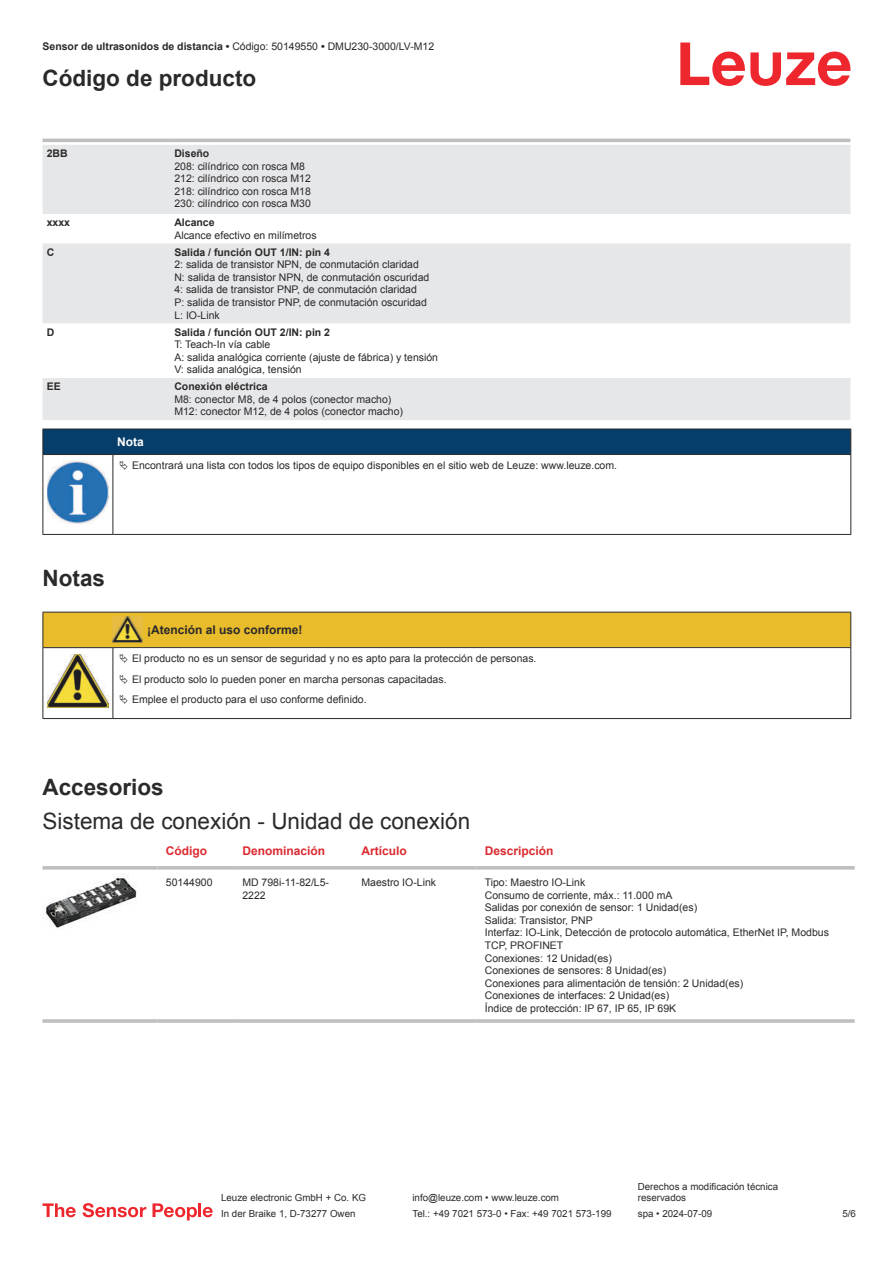
<style>
.page{position:relative;width:893px;height:1263px;background:#fff}
.page>*{position:absolute;margin:0;border:0;box-sizing:border-box;transform-origin:0 0}
.t1{font:22.5px "Arial";color:#2b292a}
.t2{font:700 22.5px "Arial";color:#2b292a}
.t3{font:700 12px "Arial";color:#db2a30}
.t4{font:700 12px "Arial";color:#2b292a}
.t5{font:700 12px "Arial";color:#fff}
.t6{font:10.5px/12.6px "Arial";color:#2b292a}
.t7{font:700 10.5px "Arial";color:#2b292a}
.t8{font:9.75px/11.7px "Arial";color:#2b292a}
.s1{font-weight:400}
</style>
<div class="page">
<svg style="left:680px;top:43px;width:170px;height:43px"></svg>
<svg style="left:43px;top:145px;width:807px;height:275px;fill:#e6e7e9"></svg>
<hr style="left:43px;top:139px;width:127px;height:3px;background:#bdbfc1">
<hr style="left:170px;top:139px;width:680px;height:3px;background:#bdbfc1">
<svg style="left:43px;top:869px;width:812px;height:1px"></svg>
<hr style="left:43px;top:866px;width:114px;height:3px;background:#bdbfc1">
<hr style="left:157px;top:866px;width:77px;height:3px;background:#bdbfc1">
<hr style="left:234px;top:866px;width:119px;height:3px;background:#bdbfc1">
<hr style="left:353px;top:866px;width:123px;height:3px;background:#bdbfc1">
<hr style="left:476px;top:866px;width:379px;height:3px;background:#bdbfc1">
<hr style="left:43px;top:1019px;width:114px;height:4px;background:#bdbfc1">
<hr style="left:157px;top:1019px;width:77px;height:4px;background:#c9cacc">
<hr style="left:234px;top:1019px;width:119px;height:4px;background:#c4c5c7">
<hr style="left:353px;top:1019px;width:123px;height:4px;background:#bdbfc1">
<hr style="left:476px;top:1019px;width:379px;height:4px;background:#c9cacc">
<img style="left:43px;top:874px;width:94px;height:54px">
<svg style="left:43px;top:1203px;width:33px;height:14px"></svg>
<svg style="left:83px;top:1203px;width:63px;height:14px"></svg>
<svg style="left:153px;top:1203px;width:44px;height:17px"></svg>
<hr style="left:198px;top:1203px;width:3px;height:14px;background:#ed272d">
<svg style="left:203px;top:1207px;width:10px;height:10px"></svg>
<svg style="left:44px;top:455px;width:806px;height:79px"></svg>
<hr style="left:43px;top:454px;width:70px;height:1px;background:#2b292a">
<div style="left:43px;top:429px;width:808px;height:25px;background:#063d69"></div>
<hr style="left:113px;top:454px;width:738px;height:1px;background:#2b292a">
<hr style="left:43px;top:455px;width:1px;height:75px;background:#2b292a">
<hr style="left:113px;top:455px;width:1px;height:75px;background:#2b292a">
<hr style="left:850px;top:455px;width:1px;height:75px;background:#2b292a">
<hr style="left:43px;top:534px;width:70px;height:1px;background:#2b292a">
<hr style="left:113px;top:534px;width:738px;height:1px;background:#2b292a">
<img style="left:47px;top:461px;width:61px;height:63px">
<div style="left:115px;top:455px;width:734px;height:21px;background:#fff"></div>
<hr style="left:43px;top:718px;width:70px;height:1px;background:#2b292a">
<hr style="left:113px;top:718px;width:30px;height:1px;background:#2b292a">
<hr style="left:143px;top:718px;width:708px;height:1px;background:#2b292a">
<svg style="left:43px;top:612px;width:808px;height:106px"></svg>
<p class="t7" style="left:43px;top:42px;width:393px">Sensor de ultrasonidos de distancia • <span class="s1">Código: 50149550</span> • <span class="s1">DMU230-3000/LV-M12</span></p>
<h1 class="t2" style="left:43px;top:69px;width:215px">Código de producto</h1>
<p class="t7" style="left:47px;top:149px;width:22px">2BB</p>
<p class="t7" style="left:174px;top:149px;width:37px">Diseño</p>
<p class="t6" style="left:174px;top:161px;width:138px">208: cilíndrico con rosca M8<br>212: cilíndrico con rosca M12<br>218: cilíndrico con rosca M18<br>230: cilíndrico con rosca M30</p>
<p class="t7" style="left:47px;top:218px;width:25px">xxxx</p>
<p class="t7" style="left:174px;top:218px;width:42px">Alcance</p>
<p class="t6" style="left:174px;top:230px;width:144px">Alcance efectivo en milímetros</p>
<p class="t7" style="left:47px;top:248px;width:9px">C</p>
<p class="t7" style="left:174px;top:248px;width:157px">Salida / función OUT 1/IN: pin 4</p>
<p class="t6" style="left:174px;top:259px;width:257px">2: salida de transistor NPN, de conmutación claridad N: salida de transistor NPN, de conmutación oscuridad 4: salida de transistor PNP, de conmutación claridad P: salida de transistor PNP, de conmutación oscuridad L: IO-Link</p>
<p class="t7" style="left:47px;top:328px;width:9px">D</p>
<p class="t7" style="left:174px;top:328px;width:157px">Salida / función OUT 2/IN: pin 2</p>
<p class="t6" style="left:174px;top:339px;width:265px">T: Teach-In vía cable<br>A: salida analógica corriente (ajuste de fábrica) y tensión<br>V: salida analógica, tensión</p>
<p class="t7" style="left:47px;top:382px;width:16px">EE</p>
<p class="t7" style="left:174px;top:382px;width:95px">Conexión eléctrica</p>
<p class="t6" style="left:174px;top:394px;width:230px">M8: conector M8, de 4 polos (conector macho)<br>M12: conector M12, de 4 polos (conector macho)</p>
<p class="t5" style="left:117px;top:437px;width:28px">Nota</p>
<p class="t6" style="left:132px;top:460px;width:487px">Encontrará una lista con todos los tipos de equipo disponibles en el sitio web de Leuze: www.leuze.com.</p>
<h1 class="t2" style="left:43px;top:569px;width:64px">Notas</h1>
<p class="t4" style="left:147px;top:625px;width:157px">¡Atención al uso conforme!</p>
<p class="t6" style="left:132px;top:649px;width:406px;line-height:20.2px">El producto no es un sensor de seguridad y no es apto para la protección de personas.<br>El producto solo lo pueden poner en marcha personas capacitadas.<br>Emplee el producto para el uso conforme definido.</p>
<h1 class="t2" style="left:43px;top:778px;width:123px">Accesorios</h1>
<h1 class="t1" style="left:43px;top:812px;width:429px">Sistema de conexión - Unidad de conexión</h1>
<p class="t3" style="left:166px;top:846px;width:43px">Código</p>
<p class="t3" style="left:242px;top:846px;width:84px">Denominación</p>
<p class="t3" style="left:361px;top:846px;width:47px">Artículo</p>
<p class="t3" style="left:485px;top:846px;width:70px">Descripción</p>
<p class="t6" style="left:166px;top:877px;width:48px">50144900</p>
<p class="t6" style="left:242px;top:877px;width:88px">MD 798i-11-82/L5-<br>2222</p>
<p class="t6" style="left:361px;top:877px;width:76px">Maestro IO-Link</p>
<p class="t6" style="left:485px;top:877px;width:346px">Tipo: Maestro IO-Link<br>Consumo de corriente, máx.: 11.000 mA<br>Salidas por conexión de sensor: 1 Unidad(es)<br>Salida: Transistor, PNP<br>Interfaz: IO-Link, Detección de protocolo automática, EtherNet IP, Modbus TCP, PROFINET<br>Conexiones: 12 Unidad(es)<br>Conexiones de sensores: 8 Unidad(es)<br>Conexiones para alimentación de tensión: 2 Unidad(es)<br>Conexiones de interfaces: 2 Unidad(es)<br>Índice de protección: IP 67, IP 65, IP 69K</p>
<p class="t8" style="left:221px;top:1193px;width:146px">Leuze electronic GmbH + Co. KG</p>
<p class="t8" style="left:412px;top:1193px;width:148px">info@leuze.com • www.leuze.com</p>
<p class="t8" style="left:638px;top:1181px;width:142px">Derechos a modificación técnica reservados</p>
<p class="t8" style="left:221px;top:1208px;width:136px">In der Braike 1, D-73277 Owen</p>
<p class="t8" style="left:412px;top:1208px;width:201px">Tel.: +49 7021 573-0 • Fax: +49 7021 573-199</p>
<p class="t8" style="left:638px;top:1208px;width:76px">spa • 2024-07-09</p>
<p class="t8" style="left:842px;top:1209px;width:15px">5 /6</p>
</div>
